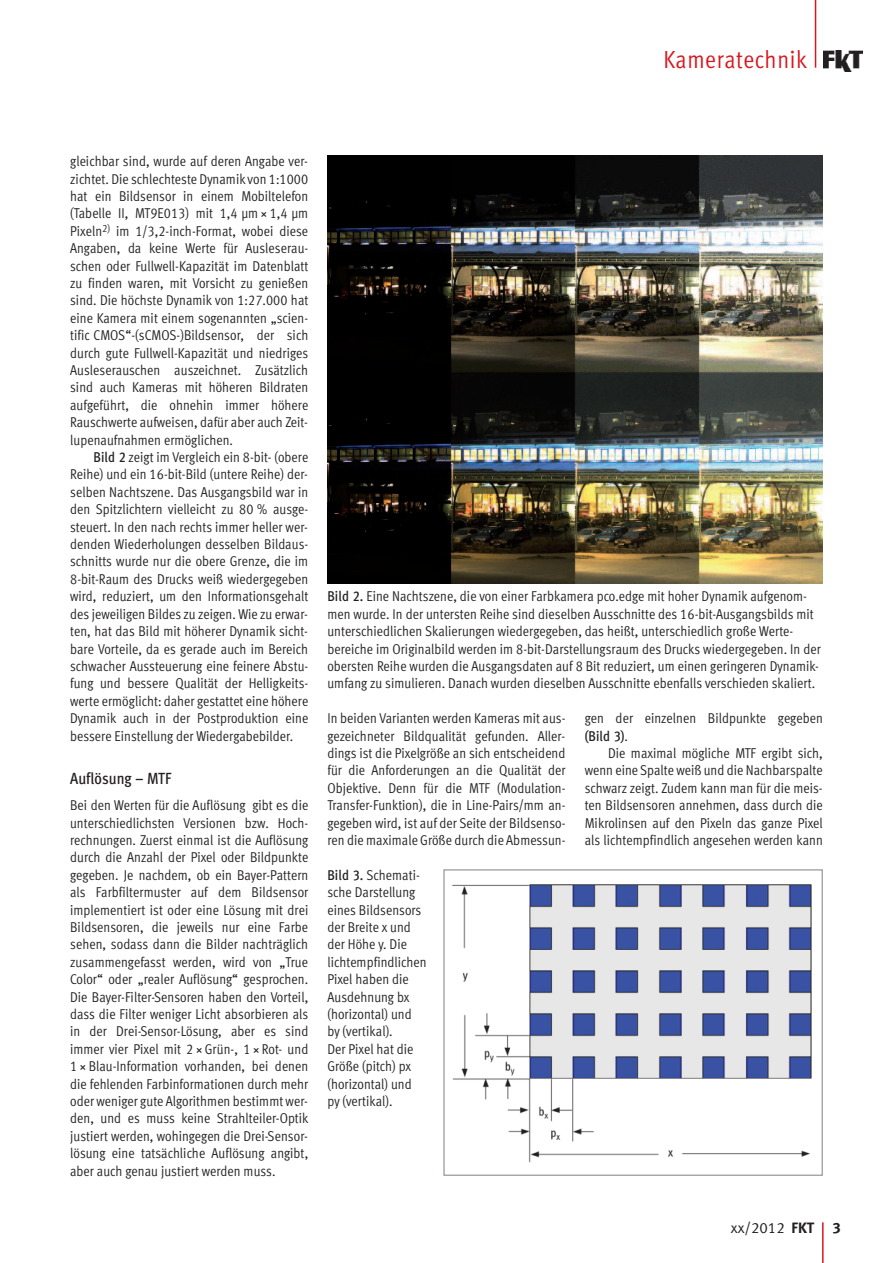
<style>
.page{position:relative;width:893px;height:1263px;background:#fff}
.page>*{position:absolute;margin:0;border:0;box-sizing:border-box;transform-origin:0 0}
.t1{font:24.75px "Meta Cond Normal LF";letter-spacing:.025em;color:#d8171f}
.t2{font:16.2px "Meta Cond Medium LF";letter-spacing:.005em;color:#231f20}
.t3{font:15px "Meta Normal LF";color:#231f20}
.t4{font:14.25px/17.4px "Meta Cond Normal LF";letter-spacing:.005em;color:#231f20;text-align:justify}
.t5{font:14.25px "Meta Cond Medium LF";color:#231f20}
.s1{font-family:"Meta Cond Medium LF"}
.s2{font-family:"Meta Cond Normal LF"}
.s3{font-family:"Meta Bold LF"}
</style>
<div class="page">
<img style="left:823px;top:51px;width:40px;height:20px">
<hr style="left:815px;top:0;width:1px;height:68px;background:#d8171f">
<hr style="left:822px;top:1222px;width:2px;height:41px;background:#d8171f">
<img style="left:327px;top:156px;width:496px;height:427px">
<img style="left:452px;top:884px;width:360px;height:279px">
<div style="left:443px;top:869px;width:380px;height:307px;border:1px solid #939598"></div>
<h1 class="t1" style="left:663px;top:51px;width:145px">Kameratechnik</h1>
<p class="t4" style="left:70px;top:154px;width:240px">gleichbar sind, wurde auf deren Angabe ver&shy;zichtet. Die schlechteste Dynamik von 1:1000 hat ein Bildsensor in einem Mobiltelefon (Tabelle II, MT9E013) mit 1,4 µm× 1,4 µm Pixeln<sup>2)</sup> im 1/3,2-inch-Format, wobei diese Angaben, da keine Werte für Ausleserau&shy;schen oder Fullwell-Kapazität im Datenblatt zu finden waren, mit Vorsicht zu genießen sind. Die höchste Dynamik von 1:27.000 hat eine Kamera mit einem sogenannten „scien&shy;tific CMOS“-(sCMOS-)Bildsensor, der sich durch gute Fullwell-Kapazität und niedriges Ausleserauschen auszeichnet. Zusätzlich sind auch Kameras mit höheren Bildraten aufgeführt, die ohnehin immer höhere Rauschwerte aufweisen, dafür aber auch Zeit&shy;lupenaufnahmen ermöglichen.</p>
<p class="t4" style="left:70px;top:450px;width:240px;text-indent:23px"><span class="s1">Bild 2</span> zeigt im Vergleich ein 8-bit- (obere Reihe) und ein 16-bit-Bild (untere Reihe) der&shy;selben Nachtszene. Das Ausgangsbild war in den Spitzlichtern vielleicht zu 80 % ausge&shy;steuert. In den nach rechts immer heller wer&shy;denden Wiederholungen desselben Bildaus&shy;schnitts wurde nur die obere Grenze, die im 8-bit-Raum des Drucks weiß wiedergegeben wird, reduziert, um den Informationsgehalt des jeweiligen Bildes zu zeigen. Wie zu erwar&shy;ten, hat das Bild mit höherer Dynamik sicht&shy;bare Vorteile, da es gerade auch im Bereich schwacher Aussteuerung eine feinere Abstu&shy;fung und bessere Qualität der Helligkeits&shy;werte ermöglicht: daher gestattet eine höhere Dynamik auch in der Postproduktion eine bessere Einstellung der Wiedergabebilder.</p>
<p class="t2" style="left:70px;top:773px;width:103px">Auflösung – MTF</p>
<p class="t4" style="left:70px;top:798px;width:240px">Bei den Werten für die Auflösung gibt es die unterschiedlichsten Versionen bzw. Hoch&shy;rechnungen. Zuerst einmal ist die Auflösung durch die Anzahl der Pixel oder Bildpunkte gegeben. Je nachdem, ob ein Bayer-Pattern als Farbfiltermuster auf dem Bildsensor implementiert ist oder eine Lösung mit drei Bildsensoren, die jeweils nur eine Farbe sehen, sodass dann die Bilder nachträglich zusammengefasst werden, wird von „True Color“ oder „realer Auflösung“ gesprochen.<br>Die Bayer-Filter-Sensoren haben den Vorteil, dass die Filter weniger Licht absorbieren als in der Drei-Sensor-Lösung, aber es sind immer vier Pixel mit 2 ×Grün-, 1 × Rot- und 1 × Blau-Information vorhanden, bei denen die fehlenden Farbinformationen durch mehr oder weniger gute Algorithmen bestimmt wer&shy;den, und es muss keine Strahlteiler-Optik justiert werden, wohingegen die Drei-Sensor&shy;lösung eine tatsächliche Auflösung angibt, aber auch genau justiert werden muss.</p>
<p class="t4" style="left:327px;top:589px;width:495px;text-align:left"><span class="s1">Bild 2.</span> Eine Nachtszene, die von einer Farbkamera pco.edge mit hoher Dynamik aufgenom&shy;men wurde. In der untersten Reihe sind dieselben Ausschnitte des 16-bit-Ausgangsbilds mit unterschiedlichen Skalierungen wiedergegeben, das heißt, unterschiedlich große Werte&shy;bereiche im Originalbild werden im 8-bit-Darstellungsraum des Drucks wiedergegeben. In der obersten Reihe wurden die Ausgangsdaten auf 8 Bit reduziert, um einen geringeren Dynamik&shy;umfang zu simulieren. Danach wurden dieselben Ausschnitte ebenfalls verschieden skaliert.</p>
<p class="t4" style="left:327px;top:711px;width:240px">In beiden Varianten werden Kameras mit aus&shy;gezeichneter Bildqualität gefunden. Aller&shy;dings ist die Pixelgröße an sich entscheidend für die Anforderungen an die Qualität der Objektive. Denn für die MTF (Modulation-Transfer-Funktion), die in Line-Pairs/mm an&shy;gegeben wird, ist auf der Seite der Bildsenso&shy;ren die maximale Größe durch die Abmessun-</p>
<p class="t4" style="left:585px;top:711px;width:240px">gen der einzelnen Bildpunkte gegeben</p>
<p class="t5" style="left:585px;top:731px;width:45px">(Bild 3)<span class="s2">.</span></p>
<p class="t4" style="left:585px;top:746px;width:240px;text-indent:23px">Die maximal mögliche MTF ergibt sich, wenn eine Spalte weiß und die Nachbarspalte schwarz zeigt. Zudem kann man für die meis&shy;ten Bildsensoren annehmen, dass durch die Mikrolinsen auf den Pixeln das ganze Pixel als lichtempfindlich angesehen werden kann</p>
<p class="t4" style="left:327px;top:867px;width:101px;text-align:left"><span class="s1">Bild 3.</span> Schemati&shy;sche Darstellung eines Bildsensors der Breite x und der Höhe y. Die lichtempfindlichen<br>Pixel haben die<br>Ausdehnung bx (horizontal) und by (vertikal).<br>Der Pixel hat die<br>Größe (pitch) px (horizontal) und py (vertikal).</p>
<p class="t3" style="left:731px;top:1223px;width:111px">xx/2012 <span class="s3">FKT 3</span></p>
</div>
